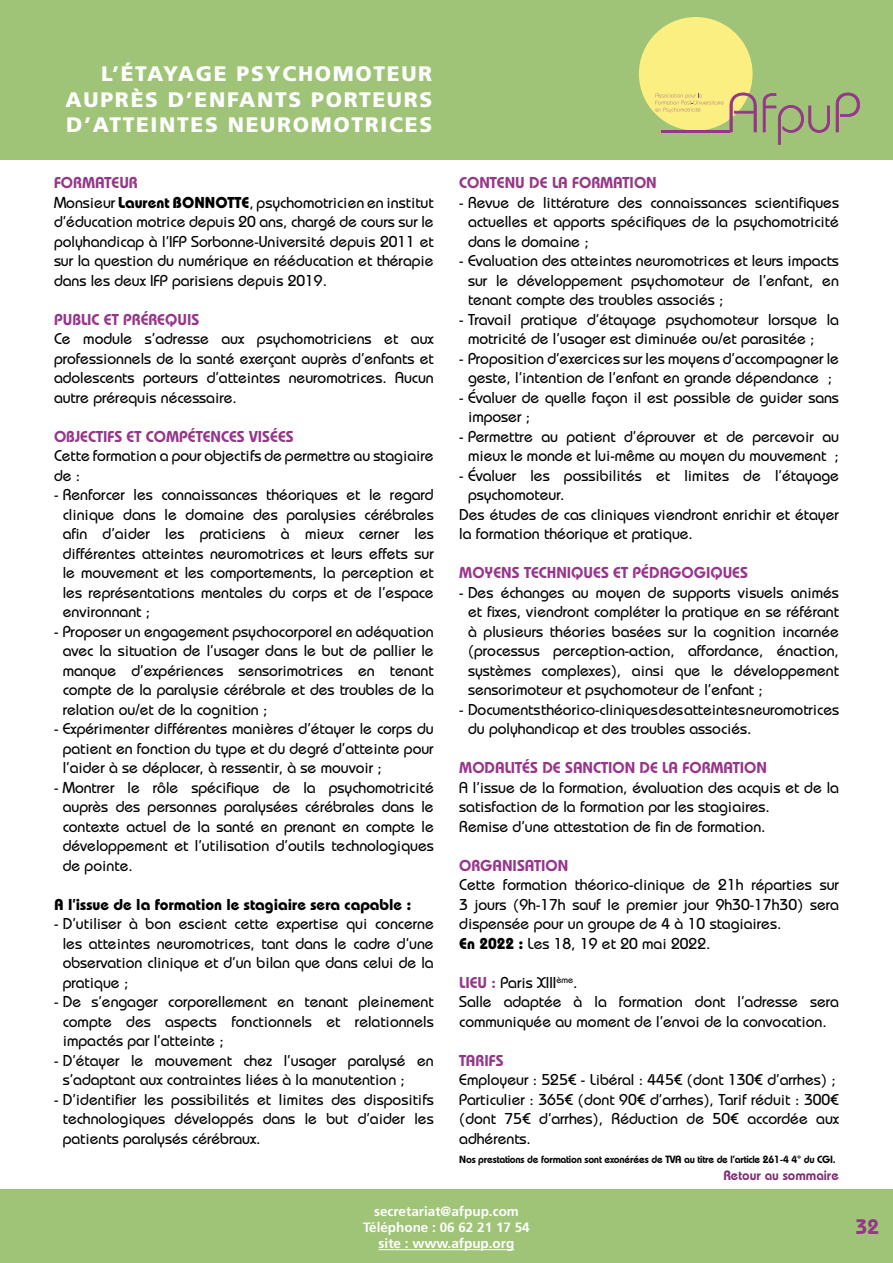
<style>
.page{position:relative;width:893px;height:1263px;background:#fff}
.page>*{position:absolute;margin:0;border:0;box-sizing:border-box;transform-origin:0 0}
.t1{font:900 21px/25.2px "Frutiger LT Std";letter-spacing:.08em;color:#fff;text-align:justify}
.t2{font:600 21px "Bauhaus Std";color:#96368b}
.t3{font:500 15.75px/19.5px "Bauhaus Std";color:#000;text-align:justify}
.t4{font:600 15.75px "Bauhaus Std";color:#96368b}
.t5{font:700 15.75px "Bauhaus Std";color:#000}
.t6{font:700 13.5px/16.2px "Frutiger LT Std";color:#fff;text-align:center}
.t7{font:600 13.5px "Bauhaus Std";color:#812e77}
.t8{font:600 10.5px "Bauhaus Std";letter-spacing:-.02em;color:#000}
.s1{font-weight:600;color:#96368b}
.s2{font-weight:700}
</style>
<div class="page">
<div style="left:0;top:1189px;width:893px;height:74px;background:#9fc477"></div>
<hr style="left:379px;top:1249px;width:135px;height:1px;background:#fff">
<div style="left:0;top:0;width:893px;height:159px;background:#9fc477"></div>
<div style="left:639px;top:17px;width:114px;height:114px;background:#fbef82;border-radius:50%"></div>
<svg style="left:763px;top:93px;width:67px;height:52px"></svg>
<svg style="left:836px;top:93px;width:24px;height:39px"></svg>
<svg style="left:655px;top:93px;width:102px;height:39px"></svg>
<h1 class="t1" style="left:66px;top:61px;width:368px;text-indent:35px">L’ÉTAYAGE PSYCHOMOTEUR AUPRÈS D’ENFANTS PORTEURS D’ATTEINTES NEUROMOTRICES</h1>
<p class="t3" style="left:54px;top:173px;width:381px;text-align:left"><span class="s1">FORMATEUR<br></span>Monsieur <span class="s2">Laurent BONNOTTE</span>, psychomotricien en institut d’éducation motrice depuis 20 ans, chargé de cours sur le polyhandicap à l’IFP Sorbonne-Université depuis 2011 et sur la question du numérique en rééducation et thérapie dans les deux IFP parisiens depuis 2019.</p>
<p class="t4" style="left:54px;top:310px;width:147px">PUBLIC ET PRÉREQUIS</p>
<p class="t3" style="left:54px;top:329px;width:381px">Ce module s’adresse aux psychomotriciens et aux professionnels de la santé exerçant auprès d’enfants et adolescents porteurs d’atteintes neuromotrices. Aucun autre prérequis nécessaire.</p>
<p class="t4" style="left:54px;top:427px;width:241px">OBJECTIFS ET COMPÉTENCES VISÉES</p>
<p class="t3" style="left:54px;top:446px;width:381px">Cette formation a pour objectifs de permettre au stagiaire de :</p>
<p class="t3" style="left:63px;top:485px;width:372px;text-indent:-9px">- Renforcer les connaissances théoriques et le regard clinique dans le domaine des paralysies cérébrales afin d’aider les praticiens à mieux cerner les différentes atteintes neuromotrices et leurs effets sur le mouvement et les comportements, la perception et les représentations mentales du corps et de l’espace environnant ;</p>
<p class="t3" style="left:63px;top:621px;width:372px;text-indent:-9px">- Proposer un engagement psychocorporel en adéquation avec la situation de l’usager dans le but de pallier le manque d’expériences sensorimotrices en tenant compte de la paralysie cérébrale et des troubles de la relation ou/et de la cognition ;</p>
<p class="t3" style="left:63px;top:719px;width:372px;text-indent:-9px">- Expérimenter différentes manières d’étayer le corps du patient en fonction du type et du degré d’atteinte pour l’aider à se déplacer, à ressentir, à se mouvoir ;</p>
<p class="t3" style="left:63px;top:777px;width:372px;text-indent:-9px">- Montrer le rôle spécifique de la psychomotricité auprès des personnes paralysées cérébrales dans le contexte actuel de la santé en prenant en compte le développement et l’utilisation d’outils technologiques de pointe.</p>
<p class="t5" style="left:54px;top:895px;width:359px">A l’issue de la formation le stagiaire sera capable :</p>
<p class="t3" style="left:63px;top:914px;width:372px;text-indent:-9px">- D’utiliser à bon escient cette expertise qui concerne les atteintes neuromotrices, tant dans le cadre d’une observation clinique et d’un bilan que dans celui de la pratique ;</p>
<p class="t3" style="left:63px;top:992px;width:372px;text-indent:-9px">- De s’engager corporellement en tenant pleinement compte des aspects fonctionnels et relationnels impactés par l’atteinte ;</p>
<p class="t3" style="left:63px;top:1050px;width:372px;text-indent:-9px">- D’étayer le mouvement chez l’usager paralysé en s’adaptant aux contraintes liées à la manutention ;</p>
<p class="t3" style="left:63px;top:1089px;width:372px;text-indent:-9px">- D’identifier les possibilités et limites des dispositifs technologiques développés dans le but d’aider les patients paralysés cérébraux.</p>
<p class="t4" style="left:459px;top:173px;width:199px">CONTENU DE LA FORMATION</p>
<p class="t3" style="left:468px;top:192px;width:372px;text-indent:-9px">- Revue de littérature des connaissances scientifiques actuelles et apports spécifiques de la psychomotricité dans le domaine ;</p>
<p class="t3" style="left:468px;top:251px;width:372px;text-indent:-9px">- Evaluation des atteintes neuromotrices et leurs impacts sur le développement psychomoteur de l’enfant, en tenant compte des troubles associés ;</p>
<p class="t3" style="left:468px;top:309px;width:372px;text-indent:-9px">- Travail pratique d’étayage psychomoteur lorsque la motricité de l’usager est diminuée ou/et parasitée ;</p>
<p class="t3" style="left:459px;top:348px;width:381px;text-align:center">- Proposition d’exercices sur les moyens d’accompagner le geste, l’intention de l’enfant en grande dépendance ;</p>
<p class="t3" style="left:468px;top:387px;width:372px;text-indent:-9px">- Évaluer de quelle façon il est possible de guider sans imposer ;</p>
<p class="t3" style="left:459px;top:426px;width:381px;text-align:center">- Permettre au patient d’éprouver et de percevoir au mieux le monde et lui-même au moyen du mouvement ;</p>
<p class="t3" style="left:459px;top:465px;width:381px">- Évaluer les possibilités et limites de l’étayage</p>
<p class="t3" style="left:468px;top:485px;width:98px">psychomoteur.</p>
<p class="t3" style="left:459px;top:504px;width:381px">Des études de cas cliniques viendront enrichir et étayer</p>
<p class="t3" style="left:459px;top:524px;width:235px">la formation théorique et pratique.</p>
<p class="t4" style="left:459px;top:563px;width:290px">MOYENS TECHNIQUES ET PÉDAGOGIQUES</p>
<p class="t3" style="left:468px;top:582px;width:372px;text-indent:-9px">- Des échanges au moyen de supports visuels animés et fixes, viendront compléter la pratique en se référant à plusieurs théories basées sur la cognition incarnée (processus perception-action, affordance, énaction, systèmes complexes), ainsi que le développement sensorimoteur et psychomoteur de l’enfant ;</p>
<p class="t3" style="left:468px;top:699px;width:373px;text-indent:-9px">- Documents théorico-cliniques des atteintes neuromotrices du polyhandicap et des troubles associés.</p>
<p class="t4" style="left:459px;top:758px;width:309px">MODALITÉS DE SANCTION DE LA FORMATION</p>
<p class="t3" style="left:459px;top:777px;width:381px;text-align:left">A l’issue de la formation, évaluation des acquis et de la satisfaction de la formation par les stagiaires.<br>Remise d’une attestation de fin de formation.</p>
<p class="t4" style="left:459px;top:856px;width:111px">ORGANISATION</p>
<p class="t3" style="left:459px;top:875px;width:381px;text-align:left">Cette formation théorico-clinique de 21h réparties sur 3 jours (9h-17h sauf le premier jour 9h30-17h30) sera dispensée pour un groupe de 4 à 10 stagiaires.<br><span class="s2">En 2022 :</span> Les 18, 19 et 20 mai 2022.</p>
<p class="t3" style="left:459px;top:972px;width:381px;text-align:left"><span class="s1">LIEU :</span> Paris XIII<sup>ème</sup>.<br>Salle adaptée à la formation dont l’adresse sera communiquée au moment de l’envoi de la convocation.</p>
<p class="t4" style="left:459px;top:1051px;width:46px">TARIFS</p>
<p class="t3" style="left:459px;top:1070px;width:381px;text-align:left">Employeur : 525€ - Libéral : 445€ (dont 130€ d’arrhes) ; Particulier : 365€ (dont 90€ d’arrhes), Tarif réduit : 300€ (dont 75€ d’arrhes), Réduction de 50€ accordée aux adhérents.</p>
<p class="t8" style="left:459px;top:1153px;width:378px">Nos prestations de formation sont exonérées de TVA au titre de l’article 261-4 4° du CGI.</p>
<p class="t7" style="left:723px;top:1167px;width:117px">Retour au sommaire</p>
<p class="t6" style="left:363px;top:1203px;width:168px">secretariat@afpup.com<br>Téléphone : 06 62 21 17 54 site : www.afpup.org</p>
<h1 class="t2" style="left:856px;top:1214px;width:25px">32</h1>
</div>
